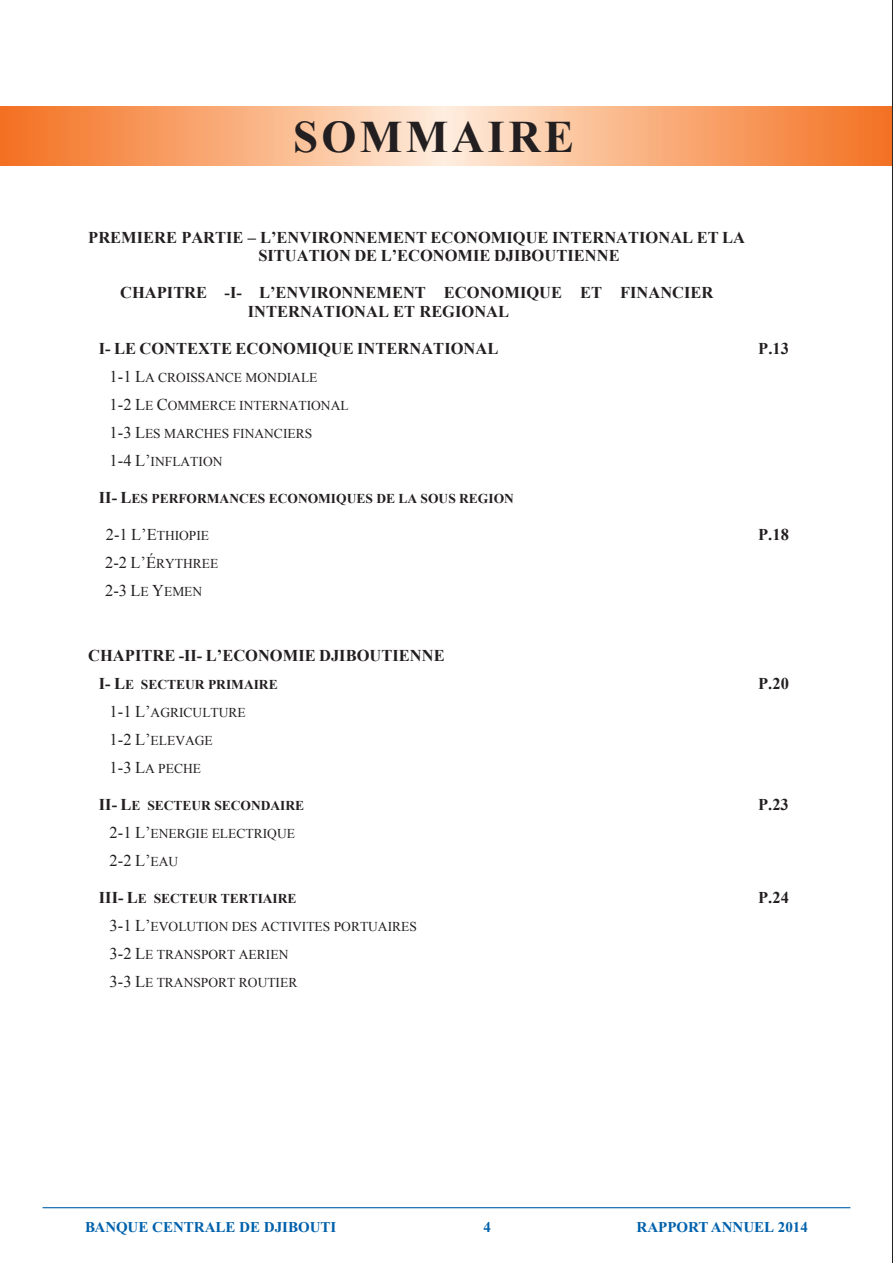
<style>
.page{position:relative;width:893px;height:1263px;background:#fff}
.page>*{position:absolute;margin:0;border:0;box-sizing:border-box;transform-origin:0 0}
.t1{font:700 45px "Times New Roman";letter-spacing:.075em;color:#231f20}
.t2{font:700 16.5px/18.9px "Times New Roman";color:#231f20}
.t3{font:16.5px "Times New Roman";color:#231f20}
.t4{font:700 15px "Times New Roman";color:#0161ab}
.t5{font:13.5px/27.9px "Times New Roman";color:#231f20}
.t6{font:700 13.5px "Times New Roman";color:#231f20}
.s1{font-size:16.5px}
.s2{font-size:13.5px}
</style>
<div class="page">
<hr style="left:43px;top:1207px;width:807px;height:1px;background:#0161ab">
<svg style="left:0;top:106px;width:892px;height:60px;background:#f8ac7b"></svg>
<hr style="left:892px;top:0;width:1px;height:1263px;background:#231f20">
<h1 class="t1" style="left:293px;top:105px;width:283px">SOMMAIRE</h1>
<p class="t2" style="left:258px;top:227px;width:488px;text-indent:-170px">PREMIERE PARTIE – L’ENVIRONNEMENT ECONOMIQUE INTERNATIONAL ET LA<br>SITUATION DE L’ECONOMIE DJIBOUTIENNE</p>
<p class="t2" style="left:248px;top:283px;width:467px;text-indent:-128px">CHAPITRE -I- L’ENVIRONNEMENT ECONOMIQUE ET FINANCIER<br>INTERNATIONAL ET REGIONAL</p>
<p class="t2" style="left:99px;top:339px;width:401px">I- LE CONTEXTE ECONOMIQUE INTERNATIONAL</p>
<p class="t2" style="left:758px;top:339px;width:32px">P.13</p>
<p class="t5" style="left:110px;top:364px;width:241px"><span class="s1">1-1 L</span>A CROISSANCE MONDIALE<br><span class="s1">1-2 L</span>E <span class="s1">C</span>OMMERCE INTERNATIONAL<br><span class="s1">1-3 L</span>ES MARCHES FINANCIERS<br><span class="s1">1-4 L’</span>INFLATION</p>
<p class="t6" style="left:99px;top:489px;width:417px"><span class="s1">II- L</span>ES PERFORMANCES ECONOMIQUES DE LA SOUS REGION</p>
<p class="t5" style="left:106px;top:521px;width:105px"><span class="s1">2-1 L’E</span>THIOPIE</p>
<p class="t2" style="left:758px;top:525px;width:32px">P.18</p>
<p class="t5" style="left:105px;top:549px;width:115px"><span class="s1">2-2 L’É</span>RYTHREE</p>
<p class="t3" style="left:105px;top:579px;width:99px">2-3 L<span class="s2">E</span> Y<span class="s2">EMEN</span></p>
<p class="t2" style="left:88px;top:646px;width:358px">CHAPITRE -II- L’ECONOMIE DJIBOUTIENNE</p>
<p class="t6" style="left:99px;top:675px;width:180px"><span class="s1">I- L</span>E SECTEUR PRIMAIRE</p>
<p class="t2" style="left:758px;top:674px;width:32px">P.20</p>
<p class="t5" style="left:110px;top:698px;width:138px"><span class="s1">1-1 L’</span>AGRICULTURE<br><span class="s1">1-2 L’</span>ELEVAGE<br><span class="s1">1-3 L</span>A PECHE</p>
<p class="t6" style="left:99px;top:796px;width:207px"><span class="s1">II- L</span>E SECTEUR SECONDAIRE</p>
<p class="t2" style="left:758px;top:795px;width:32px">P.23</p>
<p class="t5" style="left:110px;top:819px;width:187px"><span class="s1">2-1 L’</span>ENERGIE ELECTRIQUE</p>
<p class="t3" style="left:110px;top:849px;width:70px">2-2 L’<span class="s2">EAU</span></p>
<p class="t6" style="left:99px;top:889px;width:199px"><span class="s1">III- L</span>E SECTEUR TERTIAIRE</p>
<p class="t2" style="left:758px;top:888px;width:32px">P.24</p>
<p class="t5" style="left:110px;top:912px;width:309px"><span class="s1">3-1 L’</span>EVOLUTION DES ACTIVITES PORTUAIRES<br><span class="s1">3-2 L</span>E TRANSPORT AERIEN<br><span class="s1">3-3 L</span>E TRANSPORT ROUTIER</p>
<p class="t4" style="left:85px;top:1219px;width:253px">BANQUE CENTRALE DE DJIBOUTI</p>
<p class="t4" style="left:484px;top:1219px;width:9px">4</p>
<p class="t4" style="left:637px;top:1219px;width:173px">RAPPORT ANNUEL 2014</p>
</div>
